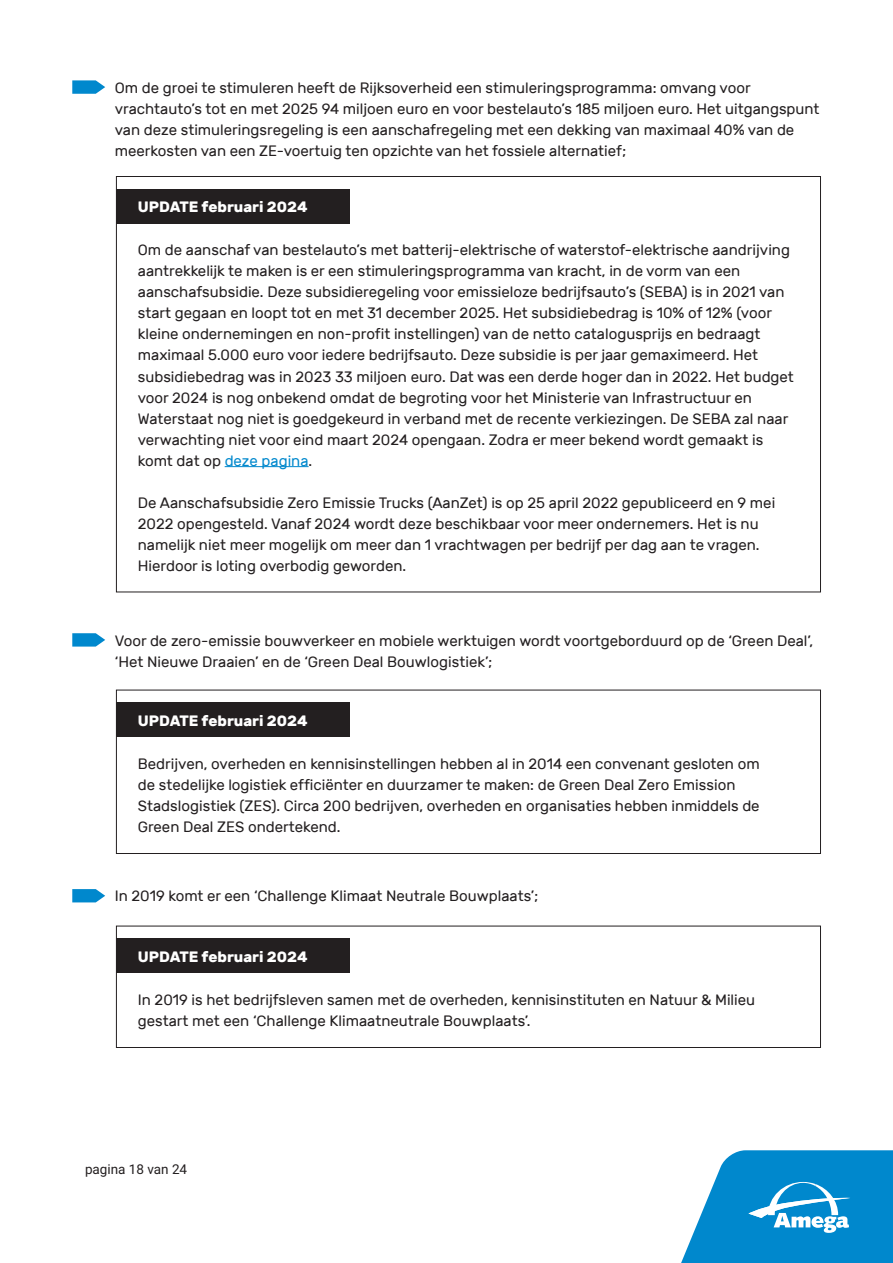
<style>
.page{position:relative;width:893px;height:1263px;background:#fff}
.page>*{position:absolute;margin:0;border:0;box-sizing:border-box;transform-origin:0 0}
.t1{font:15px/21px "Rubik";color:#231f20}
.t2{font:700 15px "Rubik";color:#fff}
.t3{font:13.5px "Roboto";color:#231f20}
.s1{color:#0088cd}
</style>
<div class="page">
<svg style="left:681px;top:1150px;width:212px;height:113px"></svg>
<div style="left:116px;top:189px;width:234px;height:34px;background:#231f20"></div>
<div style="left:116px;top:703px;width:234px;height:34px;background:#231f20"></div>
<div style="left:116px;top:939px;width:234px;height:34px;background:#231f20"></div>
<hr style="left:225px;top:466px;width:84px;height:1px;background:#0088cd">
<div style="left:116px;top:690px;width:705px;height:164px;border:1px solid #231f20"></div>
<div style="left:116px;top:926px;width:705px;height:122px;border:1px solid #231f20"></div>
<svg style="left:72px;top:80px;width:33px;height:14px"></svg>
<svg style="left:72px;top:633px;width:33px;height:14px"></svg>
<svg style="left:72px;top:889px;width:33px;height:13px"></svg>
<p class="t1" style="left:115px;top:77px;width:706px">Om de groei te stimuleren heeft de Rijksoverheid een stimuleringsprogramma: omvang voor vrachtauto’s tot en met 2025 94 miljoen euro en voor bestelauto’s 185 miljoen euro. Het uitgangspunt van deze stimuleringsregeling is een aanschafregeling met een dekking van maximaal 40% van de meerkosten van een ZE-voertuig ten opzichte van het fossiele alternatief;</p>
<p class="t2" style="left:138px;top:198px;width:171px">UPDATE februari 2024</p>
<p class="t1" style="left:138px;top:240px;width:657px">Om de aanschaf van bestelauto’s met batterij-elektrische of waterstof-elektrische aandrijving aantrekkelijk te maken is er een stimuleringsprogramma van kracht, in de vorm van een aanschafsubsidie. Deze subsidieregeling voor emissieloze bedrijfsauto’s (SEBA) is in 2021 van start gegaan en loopt tot en met 31 december 2025. Het subsidiebedrag is 10% of 12% (voor kleine ondernemingen en non-profit instellingen) van de netto catalogusprijs en bedraagt maximaal 5.000 euro voor iedere bedrijfsauto. Deze subsidie is per jaar gemaximeerd. Het subsidiebedrag was in 2023 33 miljoen euro. Dat was een derde hoger dan in 2022. Het budget voor 2024 is nog onbekend omdat de begroting voor het Ministerie van Infrastructuur en Waterstaat nog niet is goedgekeurd in verband met de recente verkiezingen. De SEBA zal naar verwachting niet voor eind maart 2024 opengaan. Zodra er meer bekend wordt gemaakt is komt dat op <span class="s1">deze pagina</span>.</p>
<p class="t1" style="left:138px;top:492px;width:639px">De Aanschafsubsidie Zero Emissie Trucks (AanZet) is op 25 april 2022 gepubliceerd en 9 mei 2022 opengesteld. Vanaf 2024 wordt deze beschikbaar voor meer ondernemers. Het is nu namelijk niet meer mogelijk om meer dan 1 vrachtwagen per bedrijf per dag aan te vragen.<br>Hierdoor is loting overbodig geworden.</p>
<p class="t1" style="left:115px;top:630px;width:700px">Voor de zero-emissie bouwverkeer en mobiele werktuigen wordt voortgeborduurd op de ‘Green Deal’, ‘Het Nieuwe Draaien’ en de ‘Green Deal Bouwlogistiek’;</p>
<p class="t2" style="left:138px;top:711px;width:171px">UPDATE februari 2024</p>
<p class="t1" style="left:138px;top:754px;width:623px">Bedrijven, overheden en kennisinstellingen hebben al in 2014 een convenant gesloten om de stedelijke logistiek efficiënter en duurzamer te maken: de Green Deal Zero Emission Stadslogistiek (ZES). Circa 200 bedrijven, overheden en organisaties hebben inmiddels de Green Deal ZES ondertekend.</p>
<p class="t1" style="left:115px;top:886px;width:425px">In 2019 komt er een ‘Challenge Klimaat Neutrale Bouwplaats’;</p>
<p class="t2" style="left:138px;top:947px;width:171px">UPDATE februari 2024</p>
<p class="t1" style="left:138px;top:990px;width:619px">In 2019 is het bedrijfsleven samen met de overheden, kennisinstituten en Natuur &amp; Milieu gestart met een ‘Challenge Klimaatneutrale Bouwplaats’.</p>
<p class="t3" style="left:85px;top:1159px;width:104px">pagina 18 van 24</p>
</div>
